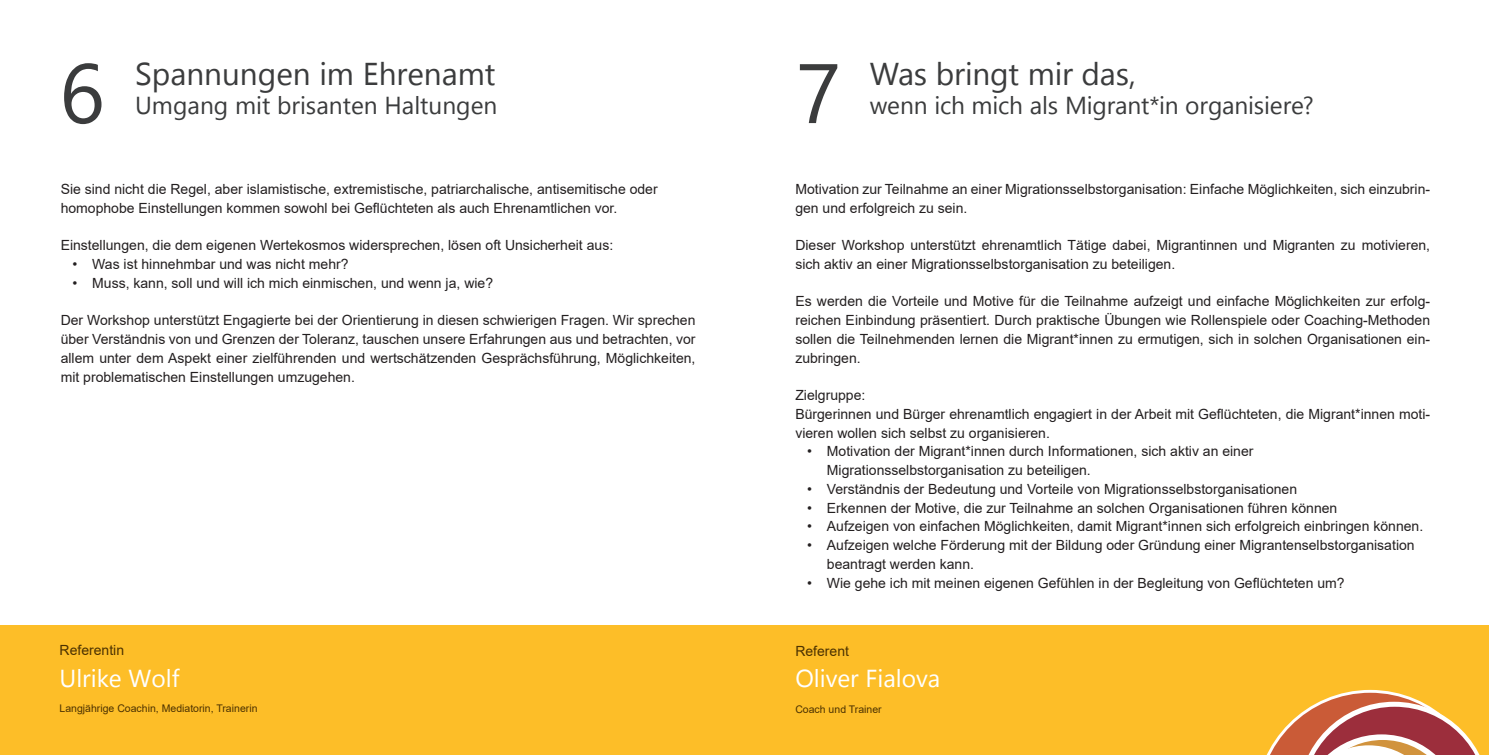
<style>
.page{position:relative;width:1489px;height:755px;background:#fff}
.page>*{position:absolute;margin:0;border:0;box-sizing:border-box;transform-origin:0 0}
.t1{font:84px "Gadugi";color:#3b3c3d}
.t2{font:31.5px "Gadugi";color:#3b3c3d}
.t3{font:24.5px "Gadugi";color:#3b3c3d}
.t4{font:24.5px "Gadugi";color:#fff}
.t5{font:14px/18.7px "Arial";color:#231f20}
.t6{font:14px "Arial";color:#4c3201}
.t7{font:10.5px "Arial";color:#4c3201}
</style>
<div class="page">
<div style="left:0;top:625px;width:1488px;height:129px;background:#fdbe28"></div>
<svg style="left:1267px;top:689px;width:212px;height:65px"></svg>
<h1 class="t1" style="left:60px;top:43px;width:47px">6</h1>
<h2 class="t2" style="left:135px;top:55px;width:362px">Spannungen im Ehrenamt</h2>
<h3 class="t3" style="left:135px;top:91px;width:364px">Umgang mit brisanten Haltungen</h3>
<p class="t5" style="left:61px;top:180px;width:598px">Sie sind nicht die Regel, aber islamistische, extremistische, patriarchalische, antisemitische oder homophobe Einstellungen kommen sowohl bei Geflüchteten als auch Ehrenamtlichen vor.</p>
<p class="t5" style="left:61px;top:236px;width:554px">Einstellungen, die dem eigenen Wertekosmos widersprechen, lösen oft Unsicherheit aus:</p>
<p class="t5" style="left:72px;top:254px;width:278px">• Was ist hinnehmbar und was nicht mehr?</p>
<p class="t5" style="left:72px;top:273px;width:422px">• Muss, kann, soll und will ich mich einmischen, und wenn ja, wie?</p>
<p class="t5" style="left:61px;top:311px;width:636px;text-align:justify">Der Workshop unterstützt Engagierte bei der Orientierung in diesen schwierigen Fragen. Wir sprechen über Verständnis von und Grenzen der Toleranz, tauschen unsere Erfahrungen aus und betrachten, vor allem unter dem Aspekt einer zielführenden und wertschätzenden Gesprächsführung, Möglichkeiten, mit problematischen Einstellungen umzugehen.</p>
<p class="t6" style="left:60px;top:640px;width:66px">Referentin</p>
<h3 class="t4" style="left:60px;top:663px;width:121px">Ulrike Wolf</h3>
<p class="t7" style="left:60px;top:700px;width:199px">Langjährige Coachin, Mediatorin, Trainerin</p>
<h1 class="t1" style="left:795px;top:43px;width:47px">7</h1>
<h2 class="t2" style="left:869px;top:55px;width:268px">Was bringt mir das,</h2>
<h3 class="t3" style="left:869px;top:91px;width:445px">wenn ich mich als Migrant*in organisiere?</h3>
<p class="t5" style="left:795px;top:179px;width:636px">Motivation zur Teilnahme an einer Migrationsselbstorganisation: Einfache Möglichkeiten, sich einzubrin&shy;gen und erfolgreich zu sein.</p>
<p class="t5" style="left:795px;top:236px;width:636px">Dieser Workshop unterstützt ehrenamtlich Tätige dabei, Migrantinnen und Migranten zu motivieren, sich aktiv an einer Migrationsselbstorganisation zu beteiligen.</p>
<p class="t5" style="left:795px;top:292px;width:636px;text-align:justify">Es werden die Vorteile und Motive für die Teilnahme aufzeigt und einfache Möglichkeiten zur erfolg&shy;reichen Einbindung präsentiert. Durch praktische Übungen wie Rollenspiele oder Coaching-Methoden sollen die Teilnehmenden lernen die Migrant*innen zu ermutigen, sich in solchen Organisationen ein&shy;zubringen.</p>
<p class="t5" style="left:795px;top:385px;width:636px">Zielgruppe:<br>Bürgerinnen und Bürger ehrenamtlich engagiert in der Arbeit mit Geflüchteten, die Migrant*innen moti&shy;vieren wollen sich selbst zu organisieren.</p>
<p class="t5" style="left:826px;top:441px;width:428px;text-indent:-20px">• Motivation der Migrant*innen durch Informationen, sich aktiv an einer<br>Migrationsselbstorganisation zu beteiligen.</p>
<p class="t5" style="left:807px;top:479px;width:491px">• Verständnis der Bedeutung und Vorteile von Migrationsselbstorganisationen</p>
<p class="t5" style="left:807px;top:498px;width:532px">• Erkennen der Motive, die zur Teilnahme an solchen Organisationen führen können</p>
<p class="t5" style="left:807px;top:516px;width:617px">• Aufzeigen von einfachen Möglichkeiten, damit Migrant*innen sich erfolgreich einbringen können.</p>
<p class="t5" style="left:826px;top:535px;width:589px;text-indent:-20px">• Aufzeigen welche Förderung mit der Bildung oder Gründung einer Migrantenselbstorganisation beantragt werden kann.</p>
<p class="t5" style="left:807px;top:572px;width:539px">• Wie gehe ich mit meinen eigenen Gefühlen in der Begleitung von Geflüchteten um?</p>
<p class="t6" style="left:795px;top:640px;width:55px">Referent</p>
<h3 class="t4" style="left:795px;top:663px;width:146px">Oliver Fialova</h3>
<p class="t7" style="left:795px;top:701px;width:88px">Coach und Trainer</p>
</div>
